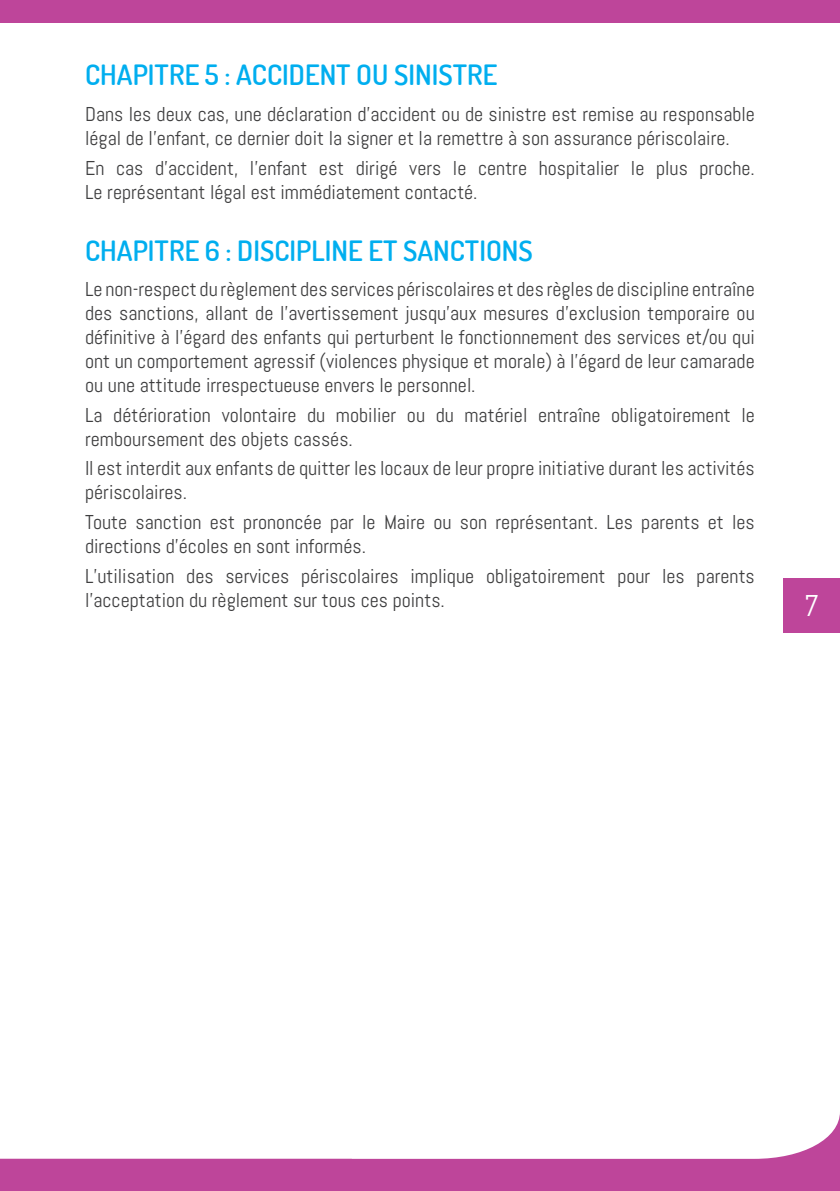
<style>
.page{position:relative;width:840px;height:1191px;background:#fff}
.page>*{position:absolute;margin:0;border:0;box-sizing:border-box;transform-origin:0 0}
.t1{font:30px "Abel";color:#fff}
.t2{font:600 28px "Dosis";color:#00aeef}
.t3{font:20px/24px "Abel";color:#3e3e3f}
</style>
<div class="page">
<div style="left:0;top:0;width:839px;height:22px;background:#be459a"></div>
<svg style="left:0;top:1119px;width:839px;height:72px"></svg>
<div style="left:782px;top:578px;width:57px;height:55px;background:#be459a"></div>
<h2 class="t2" style="left:85px;top:57px;width:413px">CHAPITRE 5 : ACCIDENT OU SINISTRE</h2>
<p class="t3" style="left:85px;top:102px;width:670px">Dans les deux cas, une déclaration d’accident ou de sinistre est remise au responsable légal de l’enfant, ce dernier doit la signer et la remettre à son assurance périscolaire.</p>
<p class="t3" style="left:85px;top:156px;width:670px">En cas d’accident, l’enfant est dirigé vers le centre hospitalier le plus proche.<br>Le représentant légal est immédiatement contacté.</p>
<h2 class="t2" style="left:85px;top:232px;width:449px">CHAPITRE 6 : DISCIPLINE ET SANCTIONS</h2>
<p class="t3" style="left:85px;top:277px;width:670px;text-align:justify">Le non-respect du règlement des services périscolaires et des règles de discipline entraîne des sanctions, allant de l’avertissement jusqu’aux mesures d’exclusion temporaire ou définitive à l’égard des enfants qui perturbent le fonctionnement des services et/ou qui ont un comportement agressif (violences physique et morale) à l’égard de leur camarade ou une attitude irrespectueuse envers le personnel.</p>
<p class="t3" style="left:85px;top:403px;width:670px">La détérioration volontaire du mobilier ou du matériel entraîne obligatoirement le remboursement des objets cassés.</p>
<p class="t3" style="left:85px;top:456px;width:670px">Il est interdit aux enfants de quitter les locaux de leur propre initiative durant les activités périscolaires.</p>
<p class="t3" style="left:85px;top:510px;width:670px">Toute sanction est prononcée par le Maire ou son représentant. Les parents et les directions d’écoles en sont informés.</p>
<p class="t3" style="left:85px;top:564px;width:670px">L’utilisation des services périscolaires implique obligatoirement pour les parents l’acceptation du règlement sur tous ces points.</p>
<h1 class="t1" style="left:803px;top:587px;width:17px">7</h1>
</div>
